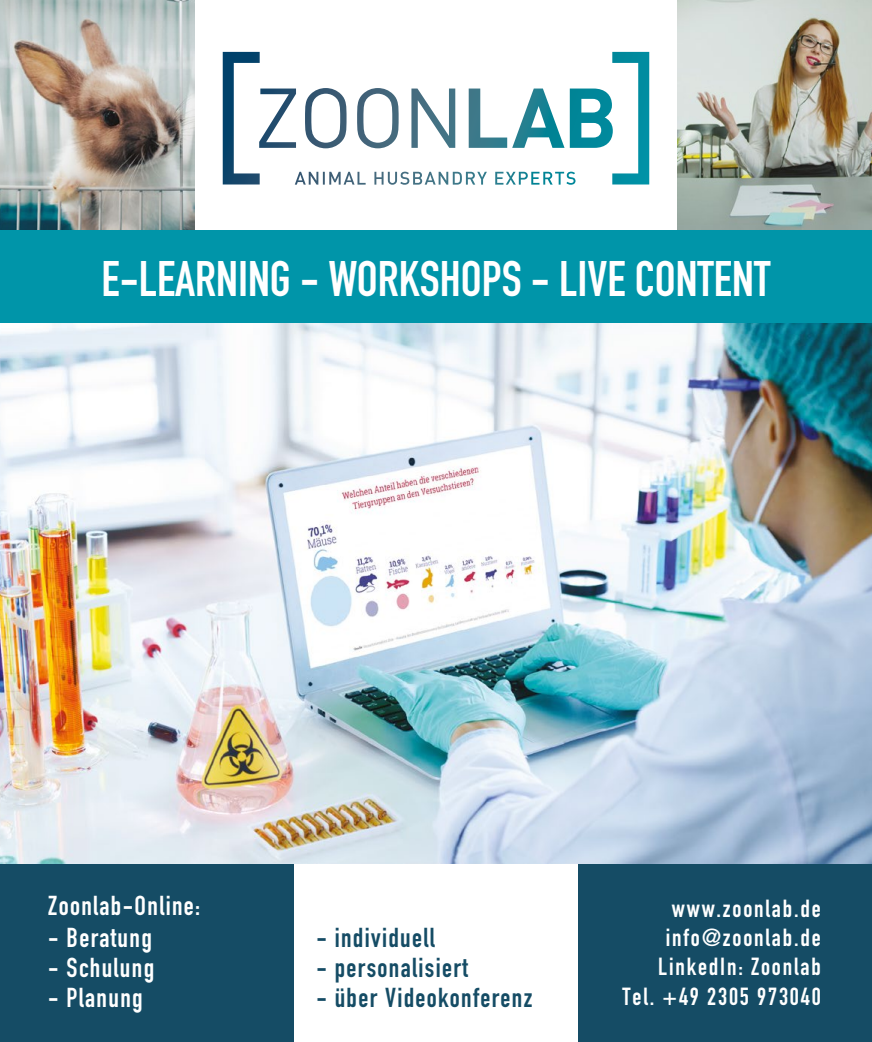
<style>
.page{position:relative;width:872px;height:1042px;background:#fff}
.page>*{position:absolute;margin:0;border:0;box-sizing:border-box;transform-origin:0 0}
.t1{font:700 49.2px "DIN Condensed";color:#fff}
.t2{font:700 27px "DIN Condensed";letter-spacing:.05em;color:#154c65}
.t3{font:700 27px "DIN Condensed";letter-spacing:.05em;color:#fff}
.t4{font:700 24.45px/29.2px "DIN Condensed";letter-spacing:.075em;color:#fff;text-align:right}
</style>
<div class="page">
<img style="left:0;top:323px;width:872px;height:541px">
<div style="left:0;top:864px;width:872px;height:178px;background:#154c65"></div>
<div style="left:294px;top:864px;width:283px;height:178px;background:#fff"></div>
<svg style="left:223px;top:52px;width:426px;height:133px"></svg>
<div style="left:0;top:230px;width:872px;height:93px;background:#0095a9"></div>
<img style="left:0;top:0;width:195px;height:230px">
<img style="left:677px;top:0;width:195px;height:230px">
<h1 class="t1" style="left:101px;top:245px;width:670px">E-LEARNING - WORKSHOPS - LIVE CONTENT</h1>
<p class="t3" style="left:48px;top:887px;width:153px">Zoonlab-Online:</p>
<p class="t3" style="left:48px;top:919px;width:105px">- Beratung</p>
<p class="t3" style="left:48px;top:949px;width:107px">- Schulung</p>
<p class="t3" style="left:48px;top:979px;width:96px">- Planung</p>
<p class="t2" style="left:316px;top:920px;width:120px">- individuell</p>
<p class="t2" style="left:316px;top:950px;width:153px">- personalisiert</p>
<p class="t2" style="left:316px;top:980px;width:217px">- über Videokonferenz</p>
<p class="t4" style="left:622px;top:893px;width:200px">www.zoonlab.de info@zoonlab.de<br>LinkedIn: Zoonlab<br>Tel. +49 2305 973040</p>
</div>
